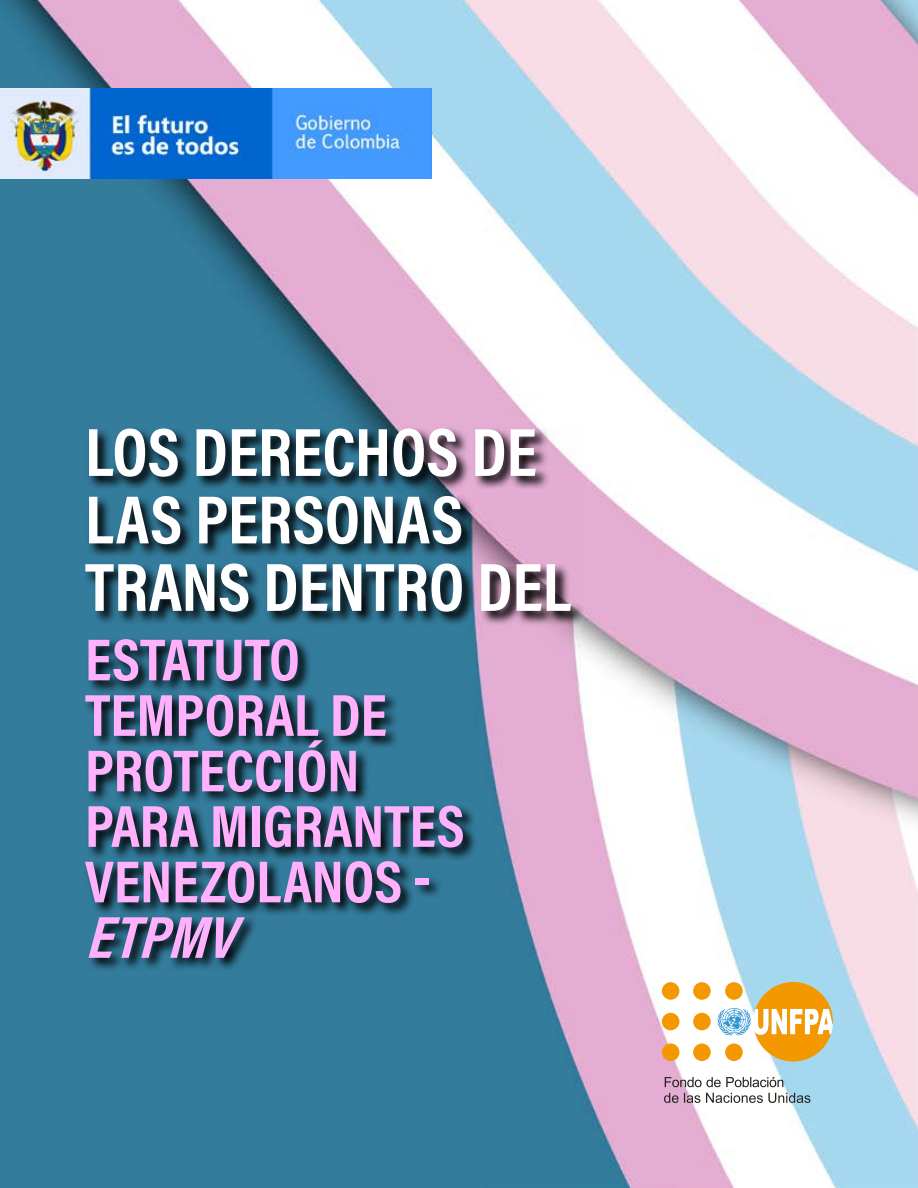
<style>
.page{position:relative;width:918px;height:1188px;background:#fff}
.page>*{position:absolute;margin:0;border:0;box-sizing:border-box;transform-origin:0 0}
.t1{font:69px/67.5px "Acumin Variable Concept";color:#fff}
.t2{font:60px/55.5px "Acumin Variable Concept";color:#ffb2fb}
.t3{font:italic 60px "Acumin Variable Concept";color:#ffb2fb}
</style>
<div class="page">
<img style="left:0;top:0;width:918px;height:1188px">
<img style="left:0;top:88px;width:431px;height:91px">
<svg style="left:664px;top:1077px;width:146px;height:26px"></svg>
<div style="left:662px;top:982px;width:17px;height:18px;background:#f49800;border-radius:50%"></div>
<div style="left:693px;top:982px;width:18px;height:18px;background:#f49800;border-radius:50%"></div>
<div style="left:662px;top:1044px;width:17px;height:17px;background:#f49800;border-radius:50%"></div>
<div style="left:693px;top:1044px;width:18px;height:17px;background:#f49800;border-radius:50%"></div>
<div style="left:662px;top:1013px;width:17px;height:17px;background:#f49800;border-radius:50%"></div>
<div style="left:693px;top:1013px;width:18px;height:17px;background:#f49800;border-radius:50%"></div>
<svg style="left:718px;top:982px;width:115px;height:80px"></svg>
<svg style="left:83px;top:426px;width:502px;height:200px;background:#465f76"></svg>
<svg style="left:83px;top:637px;width:395px;height:335px;background:#245a71"></svg>
<p class="t1" style="left:85px;top:415px;width:488px">LOS DERECHOS DE<br>LAS PERSONAS<br>TRANS DENTRO DEL</p>
<p class="t2" style="left:85px;top:629px;width:381px">ESTATUTO<br>TEMPORAL DE<br>PROTECCIÓN<br>PARA MIGRANTES<br>VENEZOLANOS -</p>
<p class="t3" style="left:85px;top:896px;width:172px">ETPMV</p>
</div>
